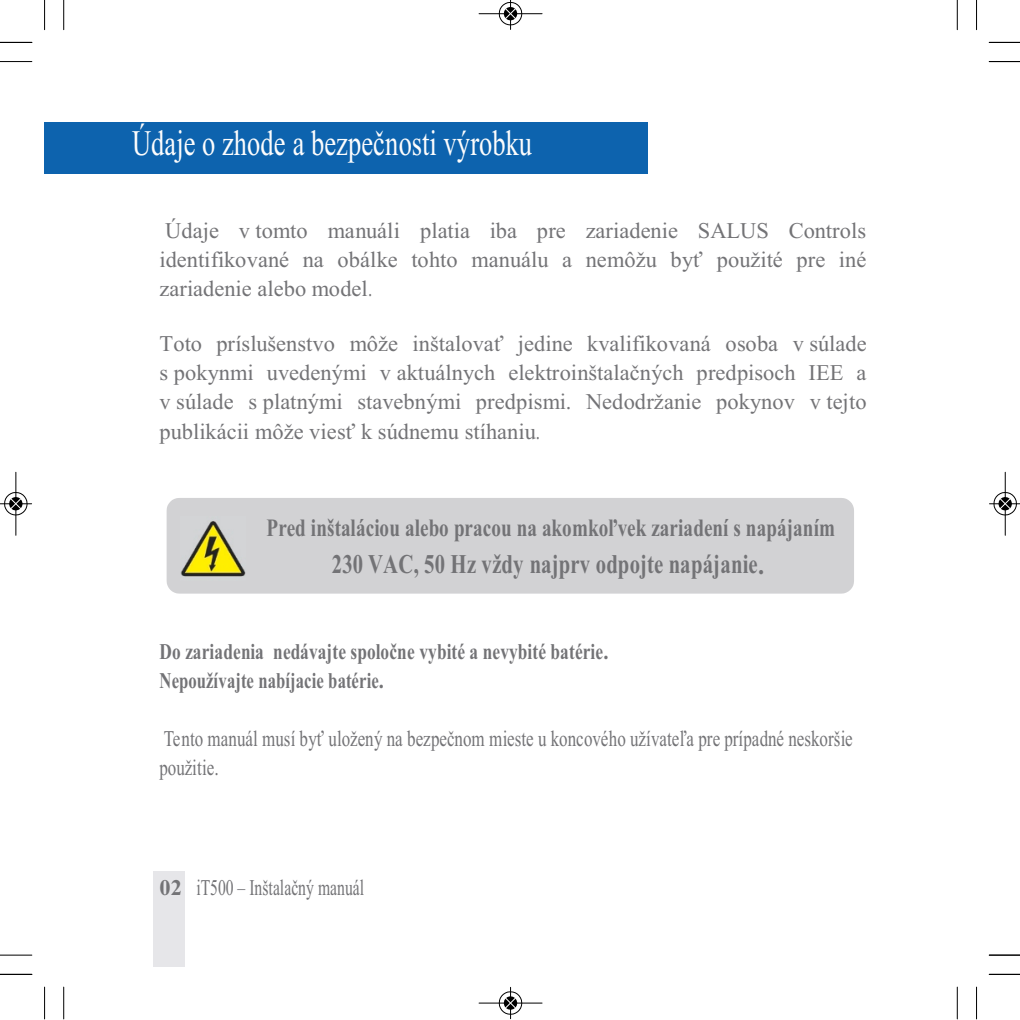
<style>
.page{position:relative;width:1020px;height:1020px;background:#fff}
.page>*{position:absolute;margin:0;border:0;box-sizing:border-box;transform-origin:0 0}
.t1{font:36px "Times New Roman";color:#fdfdfd;scale:.74 1}
.t2{font:700 27px "Times New Roman";letter-spacing:.01em;color:#737376;scale:.77 1}
.t3{font:700 24.75px "Times New Roman";letter-spacing:.01em;color:#737376;scale:.77 1}
.t4{font:22.5px/29.2px "Times New Roman";color:#737376;text-align:justify}
.t5{font:22.5px/29.5px "Times New Roman";color:#737376;scale:.76 1}
.t6{font:700 22.5px/29.2px "Times New Roman";letter-spacing:.01em;color:#737376;scale:.77 1}
.t7{font:22.5px "Times New Roman";color:#737376;scale:.7 1}
.s1{font-weight:700}
</style>
<div class="page">
<hr style="left:44px;top:0;width:1px;height:30px;background:#000">
<hr style="left:63px;top:0;width:1px;height:30px;background:#000">
<hr style="left:956px;top:0;width:1px;height:30px;background:#000">
<hr style="left:975px;top:0;width:1px;height:30px;background:#000">
<hr style="left:479px;top:13px;width:63px;height:1px;background:#000">
<svg style="left:498px;top:0;width:24px;height:29px"></svg>
<hr style="left:0;top:42px;width:32px;height:1px;background:#000">
<hr style="left:989px;top:42px;width:30px;height:1px;background:#000">
<hr style="left:44px;top:986px;width:1px;height:32px;background:#000">
<hr style="left:63px;top:986px;width:1px;height:32px;background:#000">
<hr style="left:975px;top:986px;width:1px;height:32px;background:#000">
<hr style="left:956px;top:986px;width:1px;height:32px;background:#000">
<hr style="left:479px;top:1002px;width:63px;height:1px;background:#000">
<hr style="left:510px;top:987px;width:1px;height:31px;background:#000">
<svg style="left:498px;top:991px;width:24px;height:25px"></svg>
<div style="left:45px;top:122px;width:602px;height:51px;background:#0d63ae"></div>
<div style="left:166px;top:498px;width:687px;height:95px;background:#d2d2d4"></div>
<img style="left:181px;top:516px;width:64px;height:64px">
<div style="left:153px;top:871px;width:32px;height:95px;background:#e6e6e9"></div>
<hr style="left:0;top:61px;width:32px;height:1px;background:#000">
<hr style="left:989px;top:61px;width:30px;height:1px;background:#000">
<hr style="left:0;top:954px;width:32px;height:1px;background:#000">
<hr style="left:989px;top:954px;width:30px;height:1px;background:#000">
<hr style="left:0;top:973px;width:32px;height:1px;background:#000">
<hr style="left:989px;top:973px;width:30px;height:1px;background:#000">
<hr style="left:15px;top:472px;width:1px;height:63px;background:#000">
<hr style="left:0;top:503px;width:32px;height:1px;background:#000">
<svg style="left:4px;top:492px;width:24px;height:25px"></svg>
<hr style="left:1004px;top:472px;width:1px;height:63px;background:#000">
<hr style="left:989px;top:503px;width:30px;height:1px;background:#000">
<svg style="left:993px;top:492px;width:23px;height:23px"></svg>
<h1 class="t1" style="left:132px;top:130px;width:542px">Údaje o zhode a bezpečnosti výrobku</h1>
<p class="t4" style="left:159px;top:217px;width:708px">Údaje v tomto manuáli platia iba pre zariadenie SALUS Controls identifikované na obálke tohto manuálu a nemôžu byť použité pre iné zariadenie alebo model.</p>
<p class="t4" style="left:159px;top:331px;width:708px">Toto príslušenstvo môže inštalovať jedine kvalifikovaná osoba v súlade s pokynmi uvedenými v aktuálnych elektroinštalačných predpisoch IEE a v súlade s platnými stavebnými predpismi. Nedodržanie pokynov v tejto publikácii môže viesť k súdnemu stíhaniu.</p>
<p class="t3" style="left:266px;top:519px;width:739px">Pred inštaláciou alebo pracou na akomkoľvek zariadení s napájaním</p>
<p class="t2" style="left:332px;top:554px;width:563px">230 VAC, 50 Hz vždy najprv odpojte napájanie.</p>
<p class="t6" style="left:159px;top:639px;width:584px">Do zariadenia nedávajte spoločne vybité a nevybité batérie.<br>Nepoužívajte nabíjacie batérie.</p>
<p class="t5" style="left:159px;top:725px;width:913px">Tento manuál musí byť uložený na bezpečnom mieste u koncového užívateľa pre prípadné neskoršie použitie.</p>
<p class="t7" style="left:159px;top:879px;width:294px"><span class="s1">02</span> iT500 – Inštalačný manuál</p>
</div>
